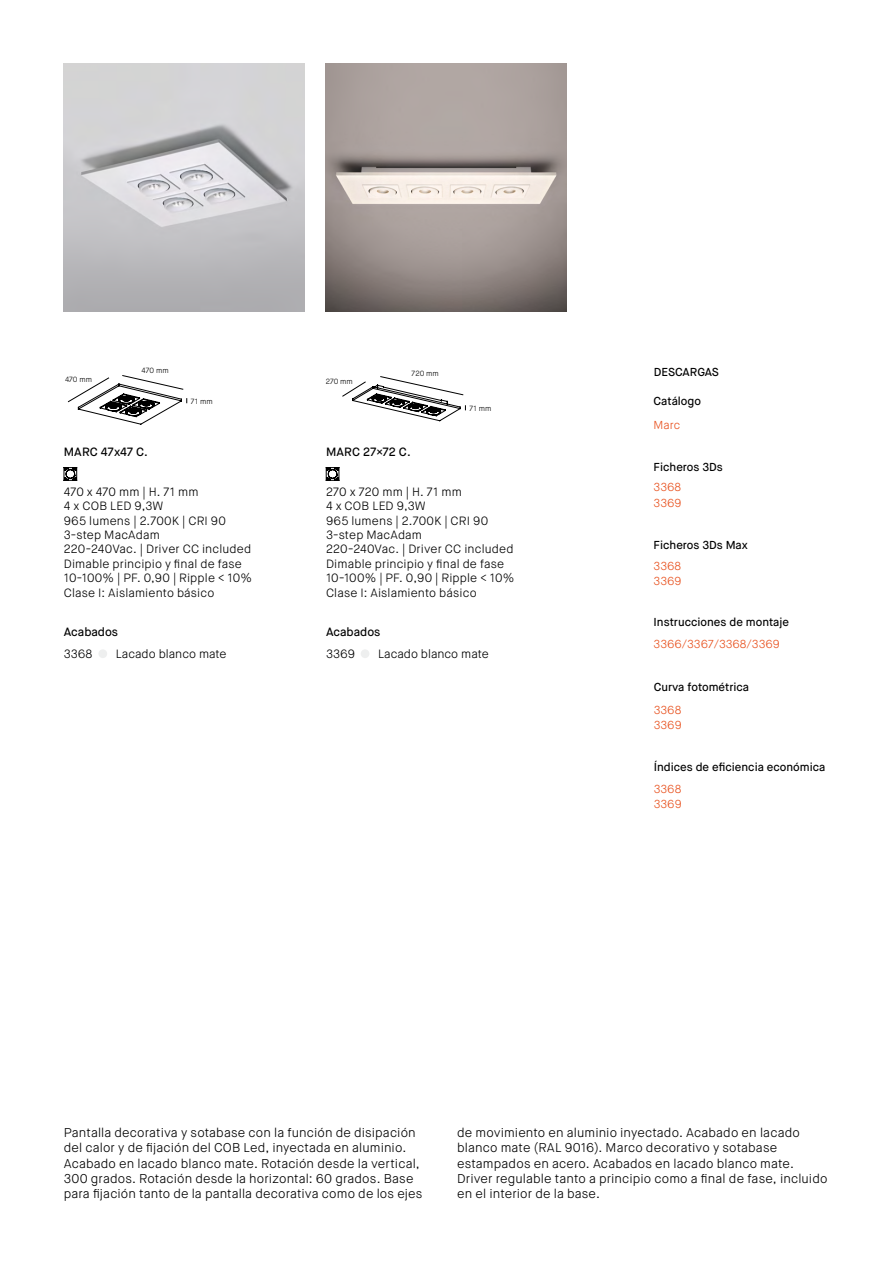
<style>
.page{position:relative;width:893px;height:1263px;background:#fff}
.page>*{position:absolute;margin:0;border:0;box-sizing:border-box;transform-origin:0 0}
.t1{font:300 12.75px/15.3px "Maison Neue";letter-spacing:.01em;color:#000}
.t2{font:300 12px/14.4px "Maison Neue";letter-spacing:.01em;color:#000}
.t3{font:500 12px "Maison Neue";color:#000}
.t4{font:500 11.55px "Maison Neue";color:#000}
.t5{font:300 11.55px/15.8px "Maison Neue";color:#e8511e}
.t6{font:300 7.5px "Maison Neue";color:#000}
</style>
<div class="page">
<img style="left:64px;top:64px;width:241px;height:247px">
<div style="left:98px;top:649px;width:9px;height:9px;background:#eeefef;border-radius:50%"></div>
<svg style="left:64px;top:467px;width:13px;height:14px"></svg>
<img style="left:326px;top:64px;width:241px;height:247px">
<div style="left:361px;top:649px;width:8px;height:9px;background:#eeefef;border-radius:50%"></div>
<svg style="left:326px;top:467px;width:13px;height:14px"></svg>
<svg style="left:68px;top:375px;width:119px;height:50px"></svg>
<svg style="left:342px;top:376px;width:124px;height:45px"></svg>
<p class="t6" style="left:65px;top:375px;width:29px">470 mm</p>
<p class="t6" style="left:142px;top:365px;width:29px">470 mm</p>
<p class="t6" style="left:326px;top:377px;width:29px">270 mm</p>
<p class="t6" style="left:412px;top:368px;width:29px">720 mm</p>
<p class="t4" style="left:654px;top:364px;width:67px">DESCARGAS</p>
<p class="t6" style="left:191px;top:397px;width:23px">71 mm</p>
<p class="t3" style="left:64px;top:445px;width:86px">MARC 47x47 C.</p>
<p class="t2" style="left:64px;top:484px;width:190px">470 x 470 mm | H. 71 mm<br>4 x COB LED 9,3W<br>965 lumens | 2.700K | CRI 90<br>3-step MacAdam<br>220-240Vac. | Driver CC included<br>Dimable principio y final de fase<br>10-100% | PF. 0,90 | Ripple &lt; 10%<br>Clase I: Aislamiento básico</p>
<p class="t3" style="left:64px;top:624px;width:56px">Acabados</p>
<p class="t2" style="left:64px;top:646px;width:30px">3368</p>
<p class="t2" style="left:116px;top:646px;width:112px">Lacado blanco mate</p>
<p class="t6" style="left:470px;top:404px;width:23px">71 mm</p>
<p class="t3" style="left:326px;top:445px;width:86px">MARC 27×72 C.</p>
<p class="t2" style="left:326px;top:484px;width:190px">270 x 720 mm | H. 71 mm<br>4 x COB LED 9,3W<br>965 lumens | 2.700K | CRI 90<br>3-step MacAdam<br>220-240Vac. | Driver CC included<br>Dimable principio y final de fase<br>10-100% | PF. 0,90 | Ripple &lt; 10%<br>Clase I: Aislamiento básico</p>
<p class="t3" style="left:326px;top:624px;width:56px">Acabados</p>
<p class="t2" style="left:326px;top:646px;width:31px">3369</p>
<p class="t2" style="left:378px;top:646px;width:112px">Lacado blanco mate</p>
<p class="t4" style="left:654px;top:393px;width:49px">Catálogo</p>
<p class="t5" style="left:654px;top:417px;width:28px">Marc</p>
<p class="t4" style="left:654px;top:459px;width:71px">Ficheros 3Ds</p>
<p class="t5" style="left:654px;top:480px;width:29px">3368<br>3369</p>
<p class="t4" style="left:654px;top:538px;width:96px">Ficheros 3Ds Max</p>
<p class="t5" style="left:654px;top:558px;width:29px">3368<br>3369</p>
<p class="t4" style="left:654px;top:615px;width:137px">Instrucciones de montaje</p>
<p class="t5" style="left:654px;top:636px;width:128px">3366/3367/3368/3369</p>
<p class="t4" style="left:654px;top:680px;width:97px">Curva fotométrica</p>
<p class="t5" style="left:654px;top:702px;width:29px">3368<br>3369</p>
<p class="t4" style="left:654px;top:759px;width:173px">Índices de eficiencia económica</p>
<p class="t5" style="left:654px;top:781px;width:29px">3368<br>3369</p>
<p class="t1" style="left:64px;top:1125px;width:360px">Pantalla decorativa y sotabase con la función de disipación del calor y de fijación del COB Led, inyectada en aluminio.<br>Acabado en lacado blanco mate. Rotación desde la vertical, 300 grados. Rotación desde la horizontal: 60 grados. Base para fijación tanto de la pantalla decorativa como de los ejes</p>
<p class="t1" style="left:457px;top:1125px;width:372px">de movimiento en aluminio inyectado. Acabado en lacado blanco mate (RAL 9016). Marco decorativo y sotabase estampados en acero. Acabados en lacado blanco mate.<br>Driver regulable tanto a principio como a final de fase, incluido en el interior de la base.</p>
</div>
